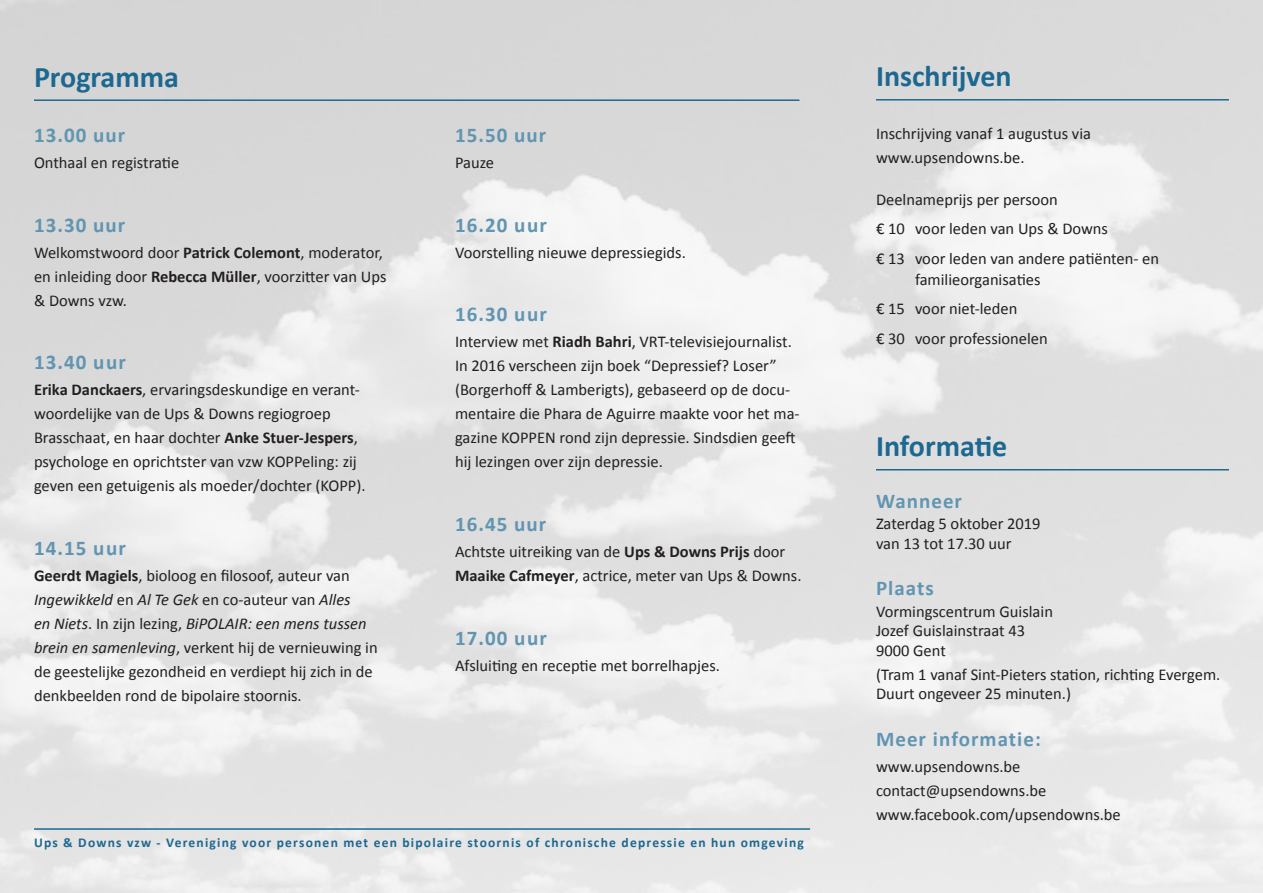
<style>
.page{position:relative;width:1263px;height:893px;background:#fff}
.page>*{position:absolute;margin:0;border:0;box-sizing:border-box;transform-origin:0 0}
.TITEL{font:700 30px "Calibri";color:#1d6890}
.TITEL_LANGE_LIJN{font:700 30px "Calibri";color:#1d6890}
.titel_rood{font:700 21px "Calibri";letter-spacing:.05em;color:#6195b1}
.info_zwart{font:16.5px/24px "Calibri";color:#231f20}
.t1{font:700 13.5px "Calibri";letter-spacing:.09em;color:#1d6890}
.s1{font-weight:700}
.s2{font-style:italic}
</style>
<div class="page">
<hr style="left:34px;top:99px;width:765px;height:2px;background:#1d6890">
<hr style="left:876px;top:469px;width:353px;height:1px;background:#1d6890">
<hr style="left:34px;top:828px;width:776px;height:2px;background:#1d6890">
<hr style="left:876px;top:99px;width:353px;height:2px;background:#1d6890">
<p class="TITEL_LANGE_LIJN" style="left:34px;top:58px;width:147px">Programma</p>
<p class="titel_rood" style="left:34px;top:122px;width:93px">13.00 uur</p>
<p class="info_zwart" style="left:34px;top:150px;width:147px">Onthaal en registratie</p>
<p class="titel_rood" style="left:34px;top:212px;width:93px">13.30 uur</p>
<p class="info_zwart" style="left:34px;top:239px;width:354px">Welkomstwoord door <span class="s1">Patrick Colemont</span>, moderator, en inleiding door <span class="s1">Rebecca Müller</span>, voorzitter van Ups &amp; Downs vzw.</p>
<p class="titel_rood" style="left:34px;top:349px;width:93px">13.40 uur</p>
<p class="info_zwart" style="left:34px;top:377px;width:333px"><span class="s1">Erika Danckaers</span>, ervaringsdeskundige en verant&shy;woordelijke van de Ups &amp; Downs regiogroep Brasschaat, en haar dochter <span class="s1">Anke Stuer-Jespers</span>, psychologe en oprichtster van vzw KOPPeling: zij geven een getuigenis als moeder/dochter (KOPP).</p>
<p class="titel_rood" style="left:34px;top:535px;width:93px">14.15 uur</p>
<p class="info_zwart" style="left:34px;top:563px;width:345px"><span class="s1">Geerdt Magiels</span>, bioloog en filosoof, auteur van <span class="s2">Ingewikkeld</span> en <span class="s2">Al Te Gek</span> en co-auteur van <span class="s2">Alles<br>en Niets</span>. In zijn lezing, <span class="s2">BiPOLAIR: een mens tussen brein en samenleving</span>, verkent hij de vernieuwing in de geestelijke gezondheid en verdiept hij zich in de denkbeelden rond de bipolaire stoornis.</p>
<p class="titel_rood" style="left:455px;top:122px;width:93px">15.50 uur</p>
<p class="info_zwart" style="left:455px;top:150px;width:41px">Pauze</p>
<p class="titel_rood" style="left:455px;top:212px;width:93px">16.20 uur</p>
<p class="info_zwart" style="left:455px;top:239px;width:232px">Voorstelling nieuwe depressiegids.</p>
<p class="titel_rood" style="left:455px;top:301px;width:93px">16.30 uur</p>
<p class="info_zwart" style="left:455px;top:329px;width:346px">Interview met <span class="s1">Riadh Bahri</span>, VRT-televisiejournalist.<br>In 2016 verscheen zijn boek “Depressief? Loser” (Borgerhoff &amp; Lamberigts), gebaseerd op de docu&shy;mentaire die Phara de Aguirre maakte voor het ma&shy;gazine KOPPEN rond zijn depressie. Sindsdien geeft hij lezingen over zijn depressie.</p>
<p class="titel_rood" style="left:455px;top:511px;width:93px">16.45 uur</p>
<p class="info_zwart" style="left:455px;top:539px;width:348px">Achtste uitreiking van de <span class="s1">Ups &amp; Downs Prijs</span> door<br><span class="s1">Maaike Cafmeyer</span>, actrice, meter van Ups &amp; Downs.</p>
<p class="titel_rood" style="left:455px;top:624px;width:93px">17.00 uur</p>
<p class="info_zwart" style="left:455px;top:652px;width:266px">Afsluiting en receptie met borrelhapjes.</p>
<p class="t1" style="left:34px;top:834px;width:771px">Ups &amp; Downs vzw - Vereniging voor personen met een bipolaire stoornis of chronische depressie en hun omgeving</p>
<p class="TITEL" style="left:876px;top:58px;width:137px">Inschrijven</p>
<p class="info_zwart" style="left:876px;top:120px;width:217px">Inschrijving vanaf 1 augustus via www.upsendowns.be.</p>
<p class="info_zwart" style="left:876px;top:187px;width:183px">Deelnameprijs per persoon</p>
<p class="info_zwart" style="left:876px;top:216px;width:234px">€ 10 voor leden van Ups &amp; Downs</p>
<p class="info_zwart" style="left:915px;top:247px;width:246px;line-height:21px;text-indent:-39px">€ 13 voor leden van andere patiënten- en familieorganisaties</p>
<p class="info_zwart" style="left:876px;top:296px;width:143px">€ 15 voor niet-leden</p>
<p class="info_zwart" style="left:876px;top:326px;width:173px">€ 30 voor professionelen</p>
<p class="TITEL" style="left:876px;top:428px;width:133px">Informatie</p>
<p class="titel_rood" style="left:876px;top:488px;width:88px">Wanneer</p>
<p class="info_zwart" style="left:876px;top:513px;width:166px;line-height:19.5px">Zaterdag 5 oktober 2019 van 13 tot 17.30 uur</p>
<p class="titel_rood" style="left:876px;top:575px;width:59px">Plaats</p>
<p class="info_zwart" style="left:876px;top:601px;width:178px;line-height:19.5px">Vormingscentrum Guislain<br>Jozef Guislainstraat 43<br>9000 Gent</p>
<p class="info_zwart" style="left:876px;top:664px;width:346px;line-height:19.5px">(Tram 1 vanaf Sint-Pieters station, richting Evergem.<br>Duurt ongeveer 25 minuten.)</p>
<p class="titel_rood" style="left:876px;top:726px;width:166px">Meer informatie:</p>
<p class="info_zwart" style="left:876px;top:753px;width:246px">www.upsendowns.be contact@upsendowns.be www.facebook.com/upsendowns.be</p>
</div>
